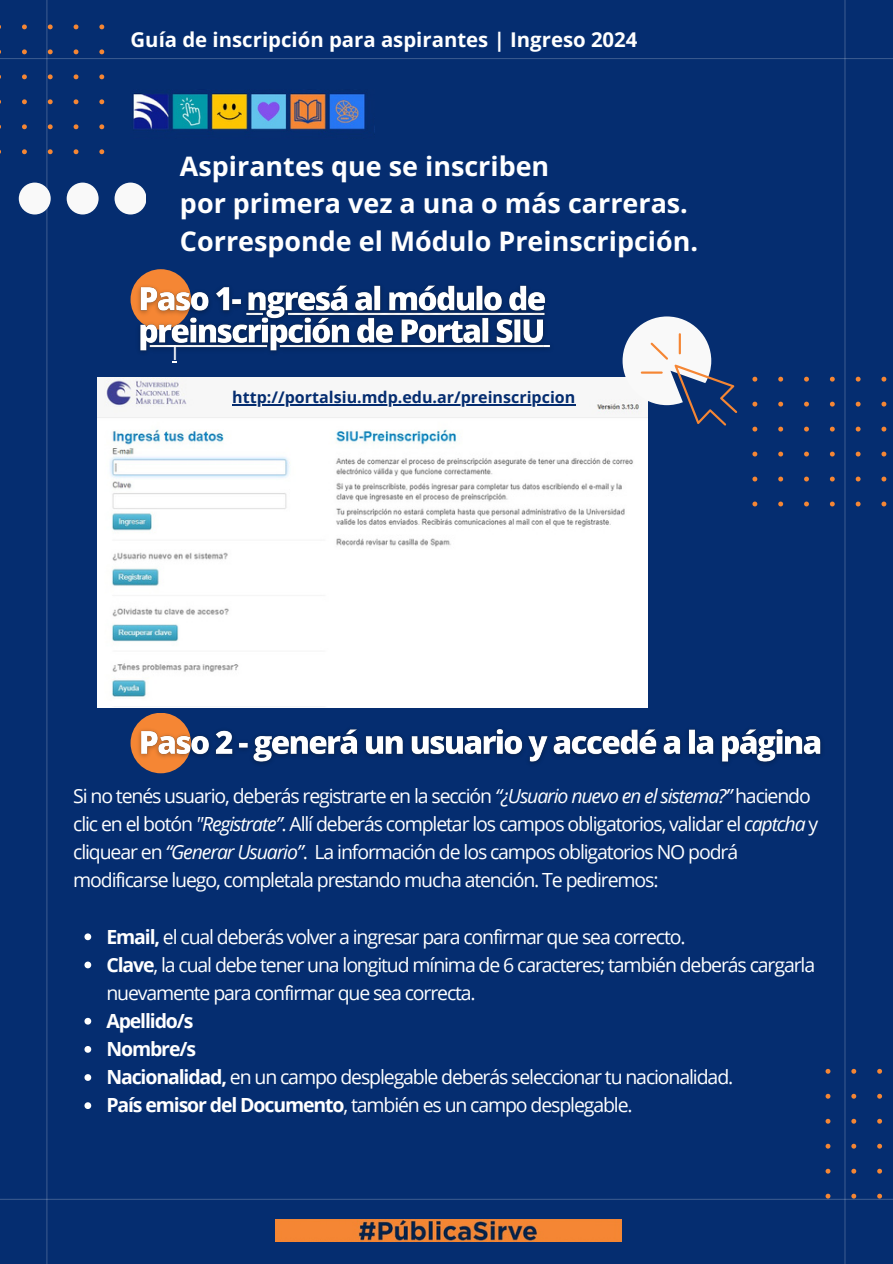
<style>
.page{position:relative;width:893px;height:1264px;background:#fff}
.page>*{position:absolute;margin:0;border:0;box-sizing:border-box;transform-origin:0 0}
.t1{font:700 26.85px "Open Sans";color:#fff}
.t2{font:20.85px "Open Sans";color:#fff}
.t3{font:700 20.4px "Open Sans";color:#fff}
.t4{font:19.5px/28.2px "Open Sans";letter-spacing:-.06em;color:#fff}
.t5{font:700 19.5px "Open Sans";letter-spacing:-.055em;color:#fff}
.t6{font:700 16.05px "Open Sans";color:#052d70}
.s1{font-style:italic}
.s2{font-weight:700}
</style>
<div class="page">
<div style="left:0;top:0;width:892px;height:1263px;background:#052d70"></div>
<hr style="left:0;top:58px;width:892px;height:1px;background:#fff">
<hr style="left:0;top:1198px;width:892px;height:1px;background:#fff">
<hr style="left:46px;top:0;width:1px;height:1263px;background:#fff">
<hr style="left:844px;top:0;width:1px;height:1263px;background:#fff">
<svg style="left:825px;top:1068px;width:58px;height:130px"></svg>
<svg style="left:0;top:24px;width:104px;height:130px"></svg>
<svg style="left:19px;top:182px;width:127px;height:32px"></svg>
<div style="left:130px;top:269px;width:61px;height:61px;background:#f58634;border-radius:50%"></div>
<img style="left:131px;top:278px;width:419px;height:75px">
<svg style="left:752px;top:377px;width:135px;height:129px"></svg>
<svg style="left:130px;top:712px;width:61px;height:61px"></svg>
<img style="left:98px;top:377px;width:549px;height:330px">
<svg style="left:622px;top:316px;width:115px;height:109px"></svg>
<img style="left:133px;top:721px;width:689px;height:50px">
<svg style="left:84px;top:933px;width:7px;height:7px"></svg>
<svg style="left:84px;top:961px;width:7px;height:7px"></svg>
<svg style="left:84px;top:1017px;width:7px;height:7px"></svg>
<svg style="left:84px;top:1046px;width:7px;height:6px"></svg>
<svg style="left:84px;top:1074px;width:7px;height:6px"></svg>
<svg style="left:84px;top:1102px;width:7px;height:6px"></svg>
<img style="left:276px;top:1219px;width:345px;height:22px">
<img style="left:133px;top:93px;width:242px;height:39px">
<hr style="left:232px;top:404px;width:343px;height:2px;background:#052d70">
<p class="t3" style="left:130px;top:25px;width:508px">Guía de inscripción para aspirantes | Ingreso 2024</p>
<p class="t1" style="left:180px;top:147px;width:371px">Aspirantes que se inscriben</p>
<p class="t1" style="left:180px;top:185px;width:509px">por primera vez a una o más carreras.</p>
<p class="t1" style="left:180px;top:222px;width:519px">Corresponde el Módulo Preinscripción.</p>
<p class="t2" style="left:172px;top:337px;width:7px">I</p>
<p class="t6" style="left:232px;top:386px;width:344px">http://portalsiu.mdp.edu.ar/preinscripcion</p>
<p class="t4" style="left:73px;top:781px;width:746px">Si no tenés usuario, deberás registrarte en la sección <span class="s1">“¿Usuario nuevo en el sistema?”</span> haciendo clic en el botón <span class="s1">"Registrate”</span>. Allí deberás completar los campos obligatorios, validar el <span class="s1">captcha</span> y cliquear en <span class="s1">“Generar Usuario”</span>. La información de los campos obligatorios NO podrá modificarse luego, completala prestando mucha atención. Te pediremos:</p>
<p class="t4" style="left:106px;top:921px;width:580px"><span class="s2">Email,</span> el cual deberás volver a ingresar para confirmar que sea correcto.</p>
<p class="t4" style="left:106px;top:950px;width:710px"><span class="s2">Clave</span>, la cual debe tener una longitud mínima de 6 caracteres; también deberás cargarla nuevamente para confirmar que sea correcta.</p>
<p class="t5" style="left:106px;top:1007px;width:89px">Apellido/s</p>
<p class="t5" style="left:106px;top:1035px;width:91px">Nombre/s</p>
<p class="t4" style="left:106px;top:1062px;width:628px"><span class="s2">Nacionalidad,</span> en un campo desplegable deberás seleccionar tu nacionalidad.</p>
<p class="t4" style="left:106px;top:1090px;width:528px"><span class="s2">País emisor del Documento</span>, también es un campo desplegable.</p>
</div>
